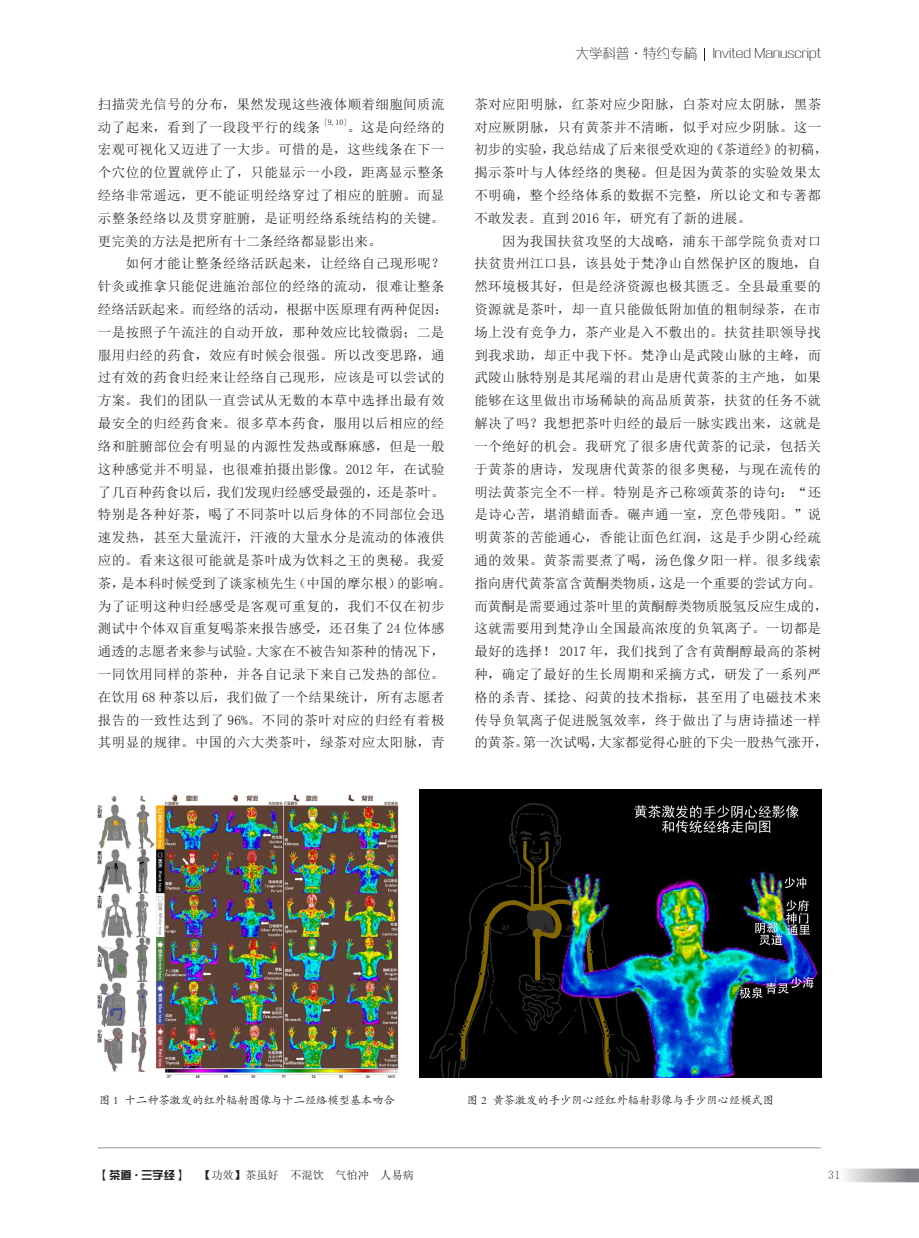
<style>
.page{position:relative;width:919px;height:1238px;background:#fff}
.page>*{position:absolute;margin:0;border:0;box-sizing:border-box;transform-origin:0 0}
.正文{font:13.5px/22.8px "Sim Sun";letter-spacing:.03em;color:#231f20}
.t1{font:13.5px "FZXQJW GB1 0";color:#231f20}
.t2{font:12px "Sim Sun";color:#57585a}
.图说{font:11.25px "FZKTK GBK1 0";color:#231f20}
.t3{font:11.25px "Sim Sun";color:#231f20}
.t4{font:11.25px "FZZYJW GB1 0";color:#231f20}
.正文-2{font:7.8px "Sim Sun";color:#231f20}
</style>
<div class="page">
<svg style="left:704px;top:48px;width:1px;height:13px"></svg>
<hr style="left:98px;top:1147px;width:723px;height:1px;background:#939598">
<svg style="left:845px;top:1168px;width:73px;height:13px"></svg>
<img style="left:97px;top:794px;width:301px;height:283px">
<img style="left:420px;top:789px;width:401px;height:288px">
<p class="正文" style="left:98px;top:92px;width:348px">扫描荧光信号的分布，果然发现这些液体顺着细胞间质流动了起来，看到了一段段平行的线条</p>
<p class="正文-2" style="left:324px;top:118px;width:25px">[9,10]</p>
<p class="正文" style="left:98px;top:115px;width:348px;text-align:justify;text-indent:249px">。这是向经络的宏观可视化又迈进了一大步。可惜的是，这些线条在下一个穴位的位置就停止了，只能显示一小段，距离显示整条经络非常遥远，更不能证明经络穿过了相应的脏腑。而显示整条经络以及贯穿脏腑，是证明经络系统结构的关键。更完美的方法是把所有十二条经络都显影出来。</p>
<p class="正文" style="left:98px;top:252px;width:355px;text-indent:28px">如何才能让整条经络活跃起来，让经络自己现形呢？针灸或推拿只能促进施治部位的经络的流动，很难让整条经络活跃起来。而经络的活动，根据中医原理有两种促因：一是按照子午流注的自动开放，那种效应比较微弱；二是服用归经的药食，效应有时候会很强。所以改变思路，通过有效的药食归经来让经络自己现形，应该是可以尝试的方案。我们的团队一直尝试从无数的本草中选择出最有效最安全的归经药食来。很多草本药食，服用以后相应的经络和脏腑部位会有明显的内源性发热或酥麻感，但是一般这种感觉并不明显，也很难拍摄出影像。2012 年，在试验了几百种药食以后，我们发现归经感受最强的，还是茶叶。特别是各种好茶，喝了不同茶叶以后身体的不同部位会迅速发热，甚至大量流汗，汗液的大量水分是流动的体液供应的。看来这很可能就是茶叶成为饮料之王的奥秘。我爱茶，是本科时候受到了谈家桢先生（中国的摩尔根）的影响。为了证明这种归经感受是客观可重复的，我们不仅在初步测试中个体双盲重复喝茶来报告感受，还召集了 24 位体感通透的志愿者来参与试验。大家在不被告知茶种的情况下，一同饮用同样的茶种，并各自记录下来自己发热的部位。在饮用 68 种茶以后，我们做了一个结果统计，所有志愿者报告的一致性达到了 96%。不同的茶叶对应的归经有着极其明显的规律。中国的六大类茶叶，绿茶对应太阳脉，青</p>
<p class="t1" style="left:575px;top:46px;width:247px">大学科普·特约专稿 Invited Manuscript</p>
<p class="正文" style="left:474px;top:92px;width:355px">茶对应阳明脉，红茶对应少阳脉，白茶对应太阴脉，黑茶对应厥阴脉，只有黄茶并不清晰，似乎对应少阴脉。这一初步的实验，我总结成了后来很受欢迎的《茶道经》的初稿，揭示茶叶与人体经络的奥秘。但是因为黄茶的实验效果太不明确，整个经络体系的数据不完整，所以论文和专著都不敢发表。直到 2016 年，研究有了新的进展。</p>
<p class="正文" style="left:474px;top:229px;width:355px;text-indent:28px">因为我国扶贫攻坚的大战略，浦东干部学院负责对口扶贫贵州江口县，该县处于梵净山自然保护区的腹地，自然环境极其好，但是经济资源也极其匮乏。全县最重要的资源就是茶叶，却一直只能做低附加值的粗制绿茶，在市场上没有竞争力，茶产业是入不敷出的。扶贫挂职领导找到我求助，却正中我下怀。梵净山是武陵山脉的主峰，而武陵山脉特别是其尾端的君山是唐代黄茶的主产地，如果能够在这里做出市场稀缺的高品质黄茶，扶贫的任务不就解决了吗？我想把茶叶归经的最后一脉实践出来，这就是一个绝好的机会。我研究了很多唐代黄茶的记录，包括关于黄茶的唐诗，发现唐代黄茶的很多奥秘，与现在流传的明法黄茶完全不一样。特别是齐己称颂黄茶的诗句：“还是诗心苦，堪消蜡面香。碾声通一室，烹色带残阳。”说明黄茶的苦能通心，香能让面色红润，这是手少阴心经疏通的效果。黄茶需要煮了喝，汤色像夕阳一样。很多线索指向唐代黄茶富含黄酮类物质，这是一个重要的尝试方向。而黄酮是需要通过茶叶里的黄酮醇类物质脱氢反应生成的，这就需要用到梵净山全国最高浓度的负氧离子。一切都是最好的选择！ 2017 年，我们找到了含有黄酮醇最高的茶树种，确定了最好的生长周期和采摘方式，研发了一系列严格的杀青、揉捻、闷黄的技术指标，甚至用了电磁技术来传导负氧离子促进脱氢效率，终于做出了与唐诗描述一样的黄茶。第一次试喝，大家都觉得心脏的下尖一股热气涨开，</p>
<p class="图说" style="left:99px;top:1093px;width:297px">图 1 十二种茶激发的红外辐射图像与十二经络模型基本吻合</p>
<p class="图说" style="left:467px;top:1093px;width:308px">图 2 黄茶激发的手少阴心经红外辐射影像与手少阴心经模式图</p>
<p class="t4" style="left:98px;top:1168px;width:90px">【茶道·三字经】</p>
<p class="t3" style="left:200px;top:1168px;width:215px">【功效】茶虽好 不混饮 气怕冲 人易病</p>
<p class="t2" style="left:828px;top:1168px;width:13px">31</p>
</div>
